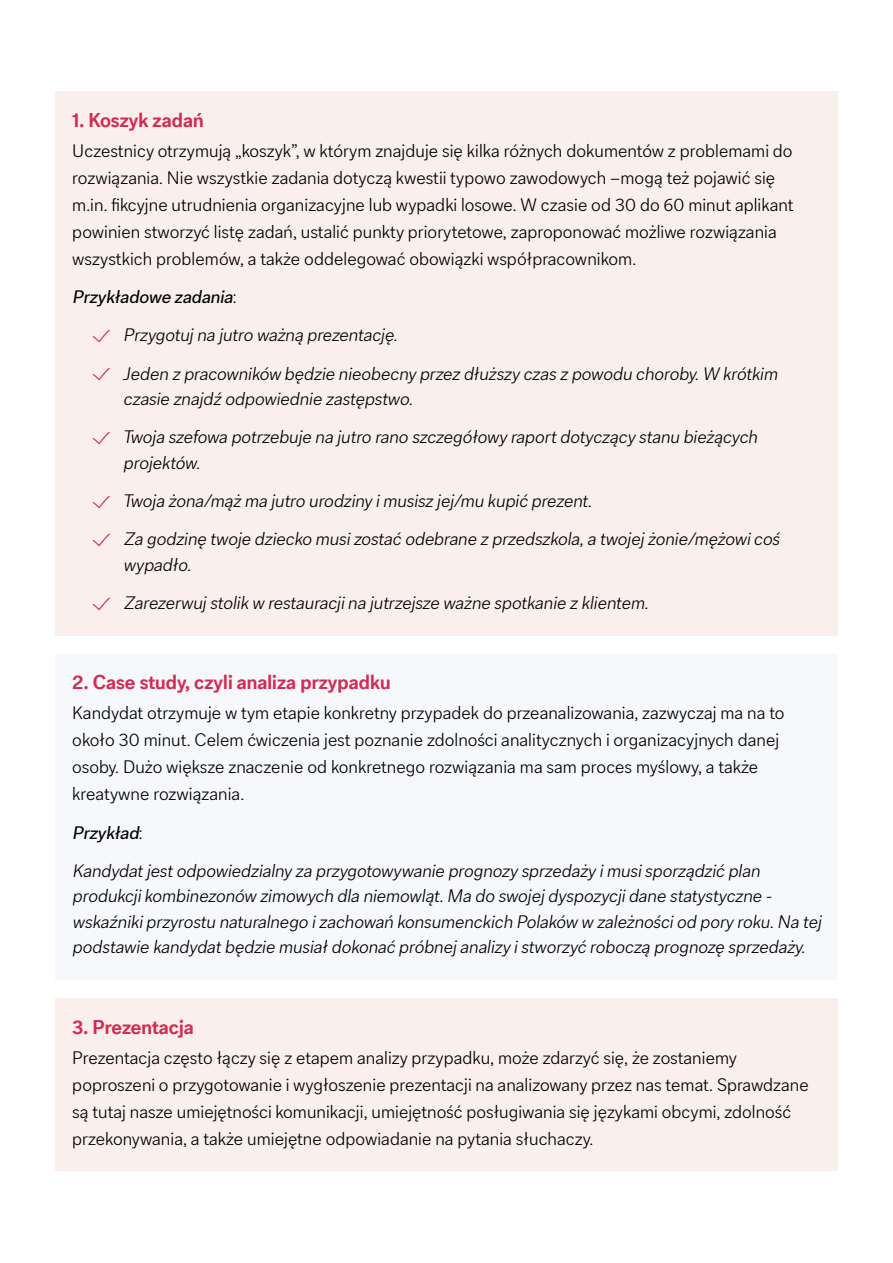
<style>
.page{position:relative;width:893px;height:1263px;background:#fff}
.page>*{position:absolute;margin:0;border:0;box-sizing:border-box;transform-origin:0 0}
.t1{font:700 19.5px "CA Sans Pro";letter-spacing:.005em;color:#d32c53}
.t2{font:300 18px/27px "CA Sans Pro";letter-spacing:.005em;color:#000}
.t3{font:italic 300 18px/38.2px "CA Sans Pro";color:#000}
.s1{font-weight:400}
.s2{font-style:normal}
</style>
<div class="page">
<div style="left:55px;top:654px;width:783px;height:326px;background:#f7f8fb"></div>
<div style="left:55px;top:998px;width:783px;height:173px;background:#faefed"></div>
<div style="left:55px;top:92px;width:783px;height:544px;background:#faefed"></div>
<p class="t1" style="left:72px;top:108px;width:133px">1. Koszyk zadań</p>
<p class="t2" style="left:72px;top:137px;width:723px">Uczestnicy otrzymują „koszyk”, w którym znajduje się kilka różnych dokumentów z problemami do rozwiązania. Nie wszystkie zadania dotyczą kwestii typowo zawodowych –mogą też pojawić się m.in. fikcyjne utrudnienia organizacyjne lub wypadki losowe. W czasie od 30 do 60 minut aplikant powinien stworzyć listę zadań, ustalić punkty priorytetowe, zaproponować możliwe rozwiązania wszystkich problemów, a także oddelegować obowiązki współpracownikom.</p>
<p class="t3" style="left:123px;top:278px;width:659px;text-indent:-51px"><span class="s1">Przykładowe zadania</span><span class="s2">:<br></span>Przygotuj na jutro ważną prezentację.<br>Jeden z pracowników będzie nieobecny przez dłuższy czas z powodu choroby.W krótkim</p>
<p class="t3" style="left:123px;top:380px;width:639px">czasie znajdź odpowiednie zastępstwo.<br>Twoja szefowa potrzebuje na jutro rano szczegółowy raportdotyczący stanu bieżących</p>
<p class="t3" style="left:123px;top:443px;width:661px">projektów.<br>Twoja żona/mąż ma jutro urodziny imusisz jej/mu kupić prezent.<br>Za godzinę twoje dziecko musizostać odebrane z przedszkola,a twojej żonie/mężowicoś</p>
<p class="t3" style="left:123px;top:545px;width:530px">wypadło.<br>Zarezerwuj stolik w restauracjina jutrzejsze ważne spotkanie z klientem.</p>
<p class="t1" style="left:72px;top:670px;width:320px">2. Case study, czyli analiza przypadku</p>
<p class="t2" style="left:72px;top:700px;width:714px">Kandydat otrzymuje w tym etapie konkretny przypadek do przeanalizowania, zazwyczaj ma na to około 30 minut. Celem ćwiczenia jest poznanie zdolności analitycznych i organizacyjnych danej osoby. Dużo większe znaczenie od konkretnego rozwiązania ma sam proces myślowy, a także kreatywne rozwiązania.</p>
<p class="t3" style="left:72px;top:813px;width:692px"><span class="s1">Przykład</span><span class="s2">:<br></span>Kandydatjestodpowiedzialny za przygotowywanie prognozy sprzedaży imusisporządzić plan</p>
<p class="t3" style="left:72px;top:883px;width:750px;line-height:25.5px">produkcjikombinezonów zimowych dla niemowląt.Ma do swojej dyspozycjidane statystyczne - wskaźnikiprzyrostu naturalnego izachowań konsumenckich Polaków w zależnościod pory roku.Na tej podstawie kandydatbędzie musiałdokonać próbnej analizy istworzyć roboczą prognozę sprzedaży.</p>
<p class="t1" style="left:72px;top:1015px;width:123px">3. Prezentacja</p>
<p class="t2" style="left:72px;top:1044px;width:738px">Prezentacja często łączy się z etapem analizy przypadku, może zdarzyć się, że zostaniemy poproszeni o przygotowanie i wygłoszenie prezentacji na analizowany przez nas temat. Sprawdzane są tutaj nasze umiejętności komunikacji, umiejętność posługiwania się językami obcymi, zdolność przekonywania, a także umiejętne odpowiadanie na pytania słuchaczy.</p>
</div>
